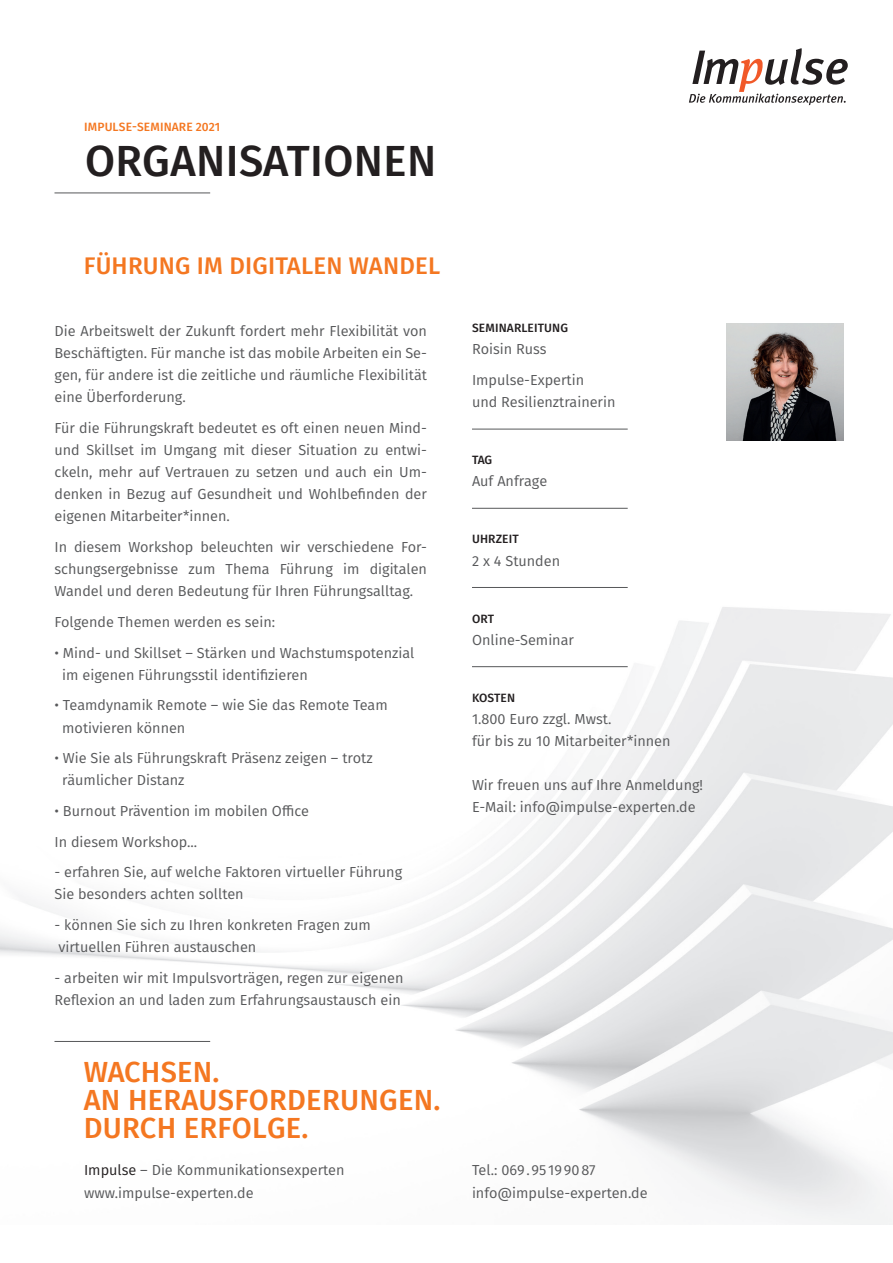
<style>
.page{position:relative;width:893px;height:1263px;background:#fff}
.page>*{position:absolute;margin:0;border:0;box-sizing:border-box;transform-origin:0 0}
.t1{font:500 43.5px "Fira Sans";letter-spacing:.01em;color:#231f20}
.t2{font:500 29.1px/27.8px "Fira Sans";letter-spacing:.01em;color:#f47721}
.t3{font:500 24px "Fira Sans";letter-spacing:.01em;color:#f47721}
.t4{font:14.55px/22.2px "Fira Sans";color:#57585a}
.t5{font:500 12px "Fira Sans";letter-spacing:.01em;color:#231f20}
.t6{font:500 12px "Fira Sans";letter-spacing:.01em;color:#f47721}
.s1{color:#231f20}
</style>
<div class="page">
<svg style="left:689px;top:48px;width:159px;height:57px"></svg>
<hr style="left:54px;top:1041px;width:156px;height:1px;background:#57585a">
<hr style="left:54px;top:193px;width:156px;height:1px;background:#57585a">
<hr style="left:472px;top:429px;width:156px;height:1px;background:#57585a">
<hr style="left:472px;top:508px;width:156px;height:1px;background:#57585a">
<hr style="left:472px;top:587px;width:156px;height:1px;background:#57585a">
<hr style="left:472px;top:666px;width:156px;height:1px;background:#57585a">
<img style="left:726px;top:323px;width:118px;height:117px">
<p class="t6" style="left:84px;top:118px;width:138px">IMPULSE-SEMINARE 2021</p>
<h1 class="t1" style="left:85px;top:130px;width:353px">ORGANISATIONEN</h1>
<h3 class="t3" style="left:84px;top:249px;width:358px">FÜHRUNG IM DIGITALEN WANDEL</h3>
<p class="t4" style="left:54px;top:319px;width:374px;text-align:justify">Die Arbeitswelt der Zukunft fordert mehr Flexibilität von Beschäftigten. Für manche ist das mobile Arbeiten ein Se&shy;gen, für andere ist die zeitliche und räumliche Flexibilität eine Überforderung.</p>
<p class="t4" style="left:54px;top:416px;width:374px;text-align:justify">Für die Führungskraft bedeutet es oft einen neuen Mind&shy;und Skillset im Umgang mit dieser Situation zu entwi&shy;ckeln, mehr auf Vertrauen zu setzen und auch ein Um&shy;denken in Bezug auf Gesundheit und Wohlbefinden der eigenen Mitarbeiter*innen.</p>
<p class="t4" style="left:54px;top:535px;width:374px;text-align:justify">In diesem Workshop beleuchten wir verschiedene For&shy;schungsergebnisse zum Thema Führung im digitalen Wandel und deren Bedeutung für Ihren Führungsalltag.</p>
<p class="t4" style="left:54px;top:610px;width:222px">Folgende Themen werden es sein:</p>
<p class="t4" style="left:62px;top:641px;width:354px;text-indent:-8px">• Mind- und Skillset – Stärken und Wachstumspotenzial im eigenen Führungsstil identifizieren</p>
<p class="t4" style="left:62px;top:694px;width:327px;text-indent:-8px">• Teamdynamik Remote – wie Sie das Remote Team motivieren können</p>
<p class="t4" style="left:62px;top:747px;width:312px;text-indent:-8px">• Wie Sie als Führungskraft Präsenz zeigen – trotz räumlicher Distanz</p>
<p class="t4" style="left:54px;top:795px;width:256px;line-height:30.6px">• Burnout Prävention im mobilen Office<br>In diesem Workshop...</p>
<p class="t4" style="left:54px;top:861px;width:349px">- erfahren Sie, auf welche Faktoren virtueller Führung<br>Sie besonders achten sollten</p>
<p class="t4" style="left:54px;top:913px;width:318px">- können Sie sich zu Ihren konkreten Fragen zum virtuellen Führen austauschen</p>
<p class="t4" style="left:54px;top:966px;width:350px">- arbeiten wir mit Impulsvorträgen, regen zur eigenen<br>Reflexion an und laden zum Erfahrungsaustausch ein</p>
<h2 class="t2" style="left:84px;top:1058px;width:358px">WACHSEN.<br>AN HERAUSFORDERUNGEN.<br>DURCH ERFOLGE.</h2>
<p class="t5" style="left:472px;top:320px;width:98px">SEMINARLEITUNG</p>
<p class="t4" style="left:472px;top:334px;width:114px;line-height:30.6px">Roisin Russ<br>Impulse-Expertin</p>
<p class="t4" style="left:472px;top:391px;width:145px">und Resilienztrainerin</p>
<p class="t5" style="left:472px;top:452px;width:22px">TAG</p>
<p class="t4" style="left:472px;top:470px;width:77px">Auf Anfrage</p>
<p class="t5" style="left:472px;top:531px;width:48px">UHRZEIT</p>
<p class="t4" style="left:472px;top:549px;width:90px">2 x 4 Stunden</p>
<p class="t5" style="left:472px;top:610px;width:24px">ORT</p>
<p class="t4" style="left:472px;top:628px;width:104px">Online-Seminar</p>
<p class="t5" style="left:472px;top:689px;width:45px">KOSTEN</p>
<p class="t4" style="left:472px;top:707px;width:200px">1.800 Euro zzgl. Mwst.<br>für bis zu 10 Mitarbeiter*innen</p>
<p class="t4" style="left:472px;top:774px;width:233px">Wir freuen uns auf Ihre Anmeldung!<br>E-Mail: info@impulse-experten.de</p>
<p class="t4" style="left:84px;top:1159px;width:262px"><span class="s1">Impulse</span> – Die Kommunikationsexperten www.impulse-experten.de</p>
<p class="t4" style="left:472px;top:1159px;width:177px">Tel.: 069.95 199087 info@impulse-experten.de</p>
</div>
